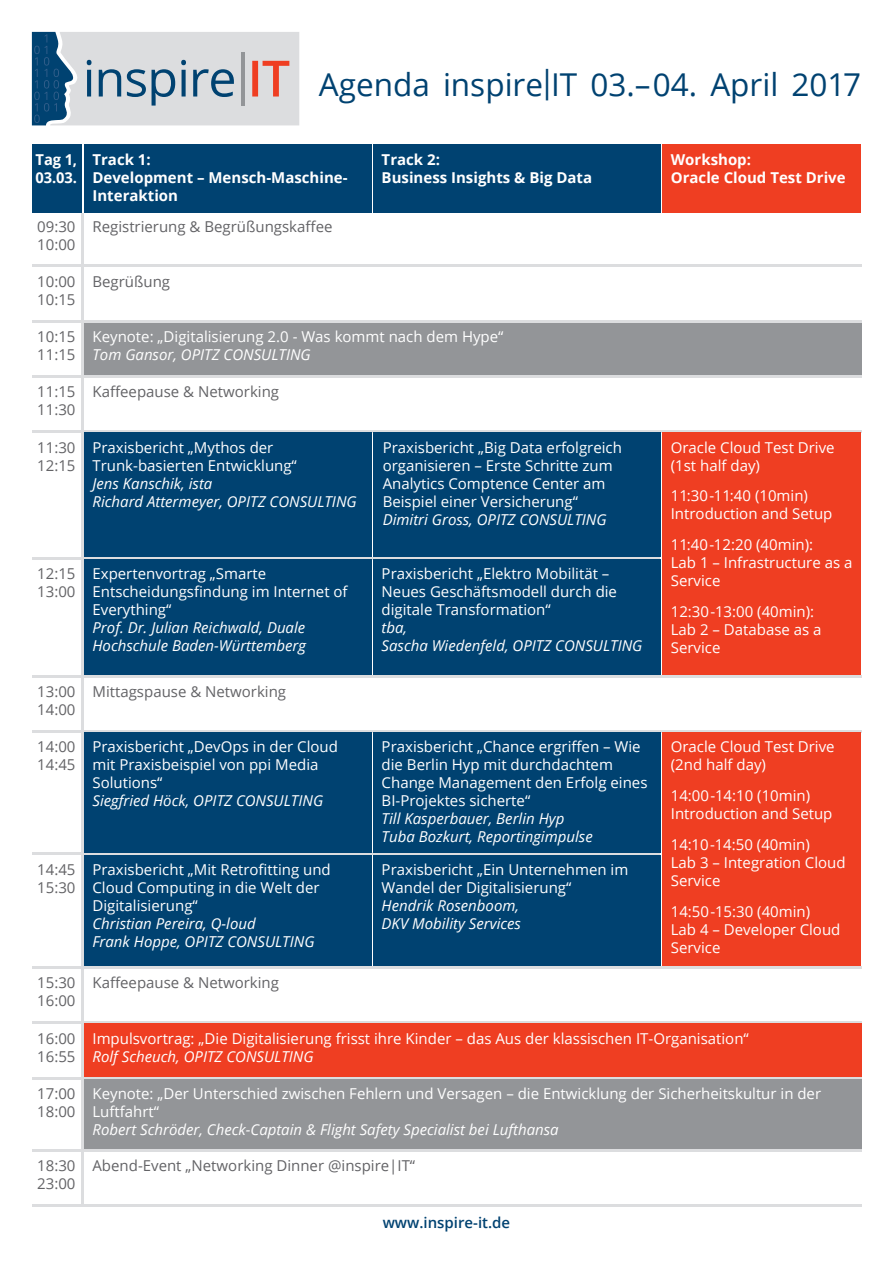
<style>
.page{position:relative;width:893px;height:1263px;background:#fff}
.page>*{position:absolute;margin:0;border:0;box-sizing:border-box;transform-origin:0 0}
.t1{font:31.5px "Open Sans";color:#004271}
.t2{font:15px/18px "Open Sans";color:#fff}
.t3{font:italic 15px/18px "Open Sans";color:#fff}
.t4{font:15px/18px "Open Sans";color:#636366}
.t5{font:700 15px/18px "Open Sans";color:#fff}
.t6{font:600 15px "Open Sans";color:#004271}
</style>
<div class="page">
<div style="left:84px;top:322px;width:777px;height:53px;background:#939598"></div>
<div style="left:32px;top:145px;width:50px;height:68px;background:#004271"></div>
<div style="left:84px;top:145px;width:287px;height:68px;background:#004271"></div>
<div style="left:373px;top:145px;width:287px;height:68px;background:#004271"></div>
<div style="left:662px;top:145px;width:199px;height:68px;background:#ef3e22"></div>
<hr style="left:32px;top:265px;width:829px;height:2px;background:#dcdddf">
<hr style="left:32px;top:320px;width:829px;height:2px;background:#dcdddf">
<hr style="left:32px;top:375px;width:829px;height:2px;background:#dcdddf">
<hr style="left:32px;top:431px;width:829px;height:2px;background:#dcdddf">
<hr style="left:32px;top:557px;width:627px;height:2px;background:#dcdddf">
<hr style="left:82px;top:213px;width:2px;height:992px;background:#dcdddf">
<div style="left:84px;top:433px;width:287px;height:124px;background:#004271"></div>
<div style="left:84px;top:559px;width:287px;height:116px;background:#004271"></div>
<div style="left:373px;top:433px;width:287px;height:124px;background:#004271"></div>
<div style="left:373px;top:559px;width:287px;height:116px;background:#004271"></div>
<div style="left:662px;top:433px;width:199px;height:242px;background:#ef3e22"></div>
<hr style="left:32px;top:675px;width:829px;height:2px;background:#dcdddf">
<hr style="left:32px;top:730px;width:829px;height:2px;background:#dcdddf">
<hr style="left:32px;top:853px;width:627px;height:2px;background:#dcdddf">
<div style="left:84px;top:732px;width:287px;height:121px;background:#004271"></div>
<div style="left:84px;top:855px;width:287px;height:111px;background:#004271"></div>
<div style="left:373px;top:732px;width:287px;height:121px;background:#004271"></div>
<div style="left:373px;top:855px;width:287px;height:111px;background:#004271"></div>
<div style="left:662px;top:732px;width:199px;height:234px;background:#ef3e22"></div>
<hr style="left:32px;top:966px;width:829px;height:2px;background:#dcdddf">
<hr style="left:32px;top:1022px;width:829px;height:2px;background:#dcdddf">
<div style="left:84px;top:1024px;width:777px;height:53px;background:#ef3e22"></div>
<hr style="left:32px;top:1077px;width:829px;height:2px;background:#dcdddf">
<div style="left:84px;top:1079px;width:777px;height:70px;background:#939598"></div>
<hr style="left:32px;top:1149px;width:829px;height:2px;background:#dcdddf">
<hr style="left:32px;top:1204px;width:829px;height:2px;background:#dcdddf">
<svg style="left:32px;top:32px;width:267px;height:93px;background:#b5bec7"></svg>
<h1 class="t1" style="left:319px;top:63px;width:544px">Agenda inspire|IT 03.–04. April 2017</h1>
<p class="t5" style="left:36px;top:150px;width:43px">Tag 1,<br>03.03.</p>
<p class="t4" style="left:37px;top:217px;width:40px">09:30<br>10:00</p>
<p class="t4" style="left:37px;top:272px;width:40px">10:00<br>10:15</p>
<p class="t4" style="left:37px;top:327px;width:40px">10:15<br>11:15</p>
<p class="t4" style="left:37px;top:383px;width:40px">11:15<br>11:30</p>
<p class="t5" style="left:92px;top:150px;width:257px">Track 1:<br>Development – Mensch-Maschine-<br>Interaktion</p>
<p class="t5" style="left:382px;top:150px;width:212px">Track 2:<br>Business Insights &amp; Big Data</p>
<p class="t5" style="left:671px;top:150px;width:176px">Workshop:<br>Oracle Cloud Test Drive</p>
<p class="t4" style="left:92px;top:217px;width:242px">Registrierung &amp; Begrüßungskaffee</p>
<p class="t4" style="left:92px;top:272px;width:79px">Begrüßung</p>
<p class="t2" style="left:92px;top:327px;width:412px">Keynote: „Digitalisierung 2.0 - Was kommt nach dem Hype“</p>
<p class="t3" style="left:92px;top:345px;width:220px">Tom Gansor, OPITZ CONSULTING</p>
<p class="t4" style="left:92px;top:383px;width:188px">Kaffeepause &amp; Networking</p>
<p class="t4" style="left:37px;top:438px;width:40px">11:30<br>12:15</p>
<p class="t2" style="left:92px;top:438px;width:206px">Praxisbericht „Mythos der<br>Trunk-basierten Entwicklung“</p>
<p class="t3" style="left:92px;top:474px;width:266px">Jens Kanschik, ista<br>Richard Attermeyer, OPITZ CONSULTING</p>
<p class="t4" style="left:37px;top:564px;width:40px">12:15<br>13:00</p>
<p class="t2" style="left:92px;top:564px;width:257px">Expertenvortrag „Smarte<br>Entscheidungsfindung im Internet of<br>Everything“</p>
<p class="t3" style="left:92px;top:618px;width:215px">Prof. Dr. Julian Reichwald, Duale<br>Hochschule Baden-Württemberg</p>
<p class="t2" style="left:383px;top:438px;width:241px">Praxisbericht „Big Data erfolgreich organisieren – Erste Schritte zum Analytics Comptence Center am Beispiel einer Versicherung“</p>
<p class="t3" style="left:383px;top:510px;width:225px">Dimitri Gross, OPITZ CONSULTING</p>
<p class="t2" style="left:382px;top:564px;width:237px">Praxisbericht „Elektro Mobilität –<br>Neues Geschäftsmodell durch die digitale Transformation“</p>
<p class="t3" style="left:382px;top:618px;width:262px">tba,<br>Sascha Wiedenfeld, OPITZ CONSULTING</p>
<p class="t2" style="left:671px;top:438px;width:165px">Oracle Cloud Test Drive (1st half day)</p>
<p class="t2" style="left:671px;top:487px;width:163px">11:30-11:40 (10min)<br>Introduction and Setup</p>
<p class="t2" style="left:671px;top:535px;width:183px">11:40-12:20 (40min):<br>Lab 1 – Infrastructure as a<br>Service</p>
<p class="t2" style="left:671px;top:602px;width:152px">12:30-13:00 (40min):<br>Lab 2 – Database as a<br>Service</p>
<p class="t4" style="left:37px;top:682px;width:250px">13:00 Mittagspause &amp; Networking<br>14:00</p>
<p class="t2" style="left:92px;top:738px;width:247px">Praxisbericht „DevOps in der Cloud mit Praxisbeispiel von ppi Media<br>Solutions“</p>
<p class="t3" style="left:92px;top:792px;width:232px">Siegfried Höck, OPITZ CONSULTING</p>
<p class="t4" style="left:37px;top:738px;width:40px">14:00<br>14:45</p>
<p class="t4" style="left:37px;top:860px;width:40px">14:45<br>15:30</p>
<p class="t2" style="left:92px;top:860px;width:240px">Praxisbericht „Mit Retrofitting und<br>Cloud Computing in die Welt der<br>Digitalisierung“</p>
<p class="t3" style="left:92px;top:914px;width:224px">Christian Pereira, Q-loud<br>Frank Hoppe, OPITZ CONSULTING</p>
<p class="t2" style="left:382px;top:738px;width:267px">Praxisbericht „Chance ergriffen – Wie die Berlin Hyp mit durchdachtem<br>Change Management den Erfolg eines<br>BI-Projektes sicherte“</p>
<p class="t3" style="left:382px;top:810px;width:213px">Till Kasperbauer, Berlin Hyp<br>Tuba Bozkurt, Reportingimpulse</p>
<p class="t2" style="left:382px;top:860px;width:248px">Praxisbericht „Ein Unternehmen im<br>Wandel der Digitalisierung“</p>
<p class="t3" style="left:382px;top:896px;width:141px">Hendrik Rosenboom,<br>DKV Mobility Services</p>
<p class="t2" style="left:671px;top:738px;width:165px">Oracle Cloud Test Drive (2nd half day)</p>
<p class="t2" style="left:671px;top:786px;width:163px">14:00-14:10 (10min)<br>Introduction and Setup</p>
<p class="t2" style="left:671px;top:835px;width:176px">14:10-14:50 (40min)<br>Lab 3 – Integration Cloud<br>Service</p>
<p class="t2" style="left:671px;top:902px;width:171px">14:50-15:30 (40min)<br>Lab 4 – Developer Cloud<br>Service</p>
<p class="t4" style="left:37px;top:974px;width:243px">15:30 Kaffeepause &amp; Networking<br>16:00</p>
<p class="t2" style="left:92px;top:1029px;width:658px">Impulsvortrag: „Die Digitalisierung frisst ihre Kinder – das Aus der klassischen IT-Organisation“</p>
<p class="t3" style="left:92px;top:1047px;width:223px">Rolf Scheuch, OPITZ CONSULTING</p>
<p class="t4" style="left:37px;top:1029px;width:40px">16:00<br>16:55</p>
<p class="t4" style="left:37px;top:1084px;width:40px">17:00<br>18:00</p>
<p class="t2" style="left:92px;top:1084px;width:730px">Keynote: „Der Unterschied zwischen Fehlern und Versagen – die Entwicklung der Sicherheitskultur in der<br>Luftfahrt“</p>
<p class="t3" style="left:92px;top:1120px;width:468px">Robert Schröder, Check-Captain &amp; Flight Safety Specialist bei Lufthansa</p>
<p class="t4" style="left:37px;top:1156px;width:380px">18:30 Abend-Event „Networking Dinner @inspire|IT“<br>23:00</p>
<p class="t6" style="left:383px;top:1212px;width:129px">www.inspire-it.de</p>
</div>
